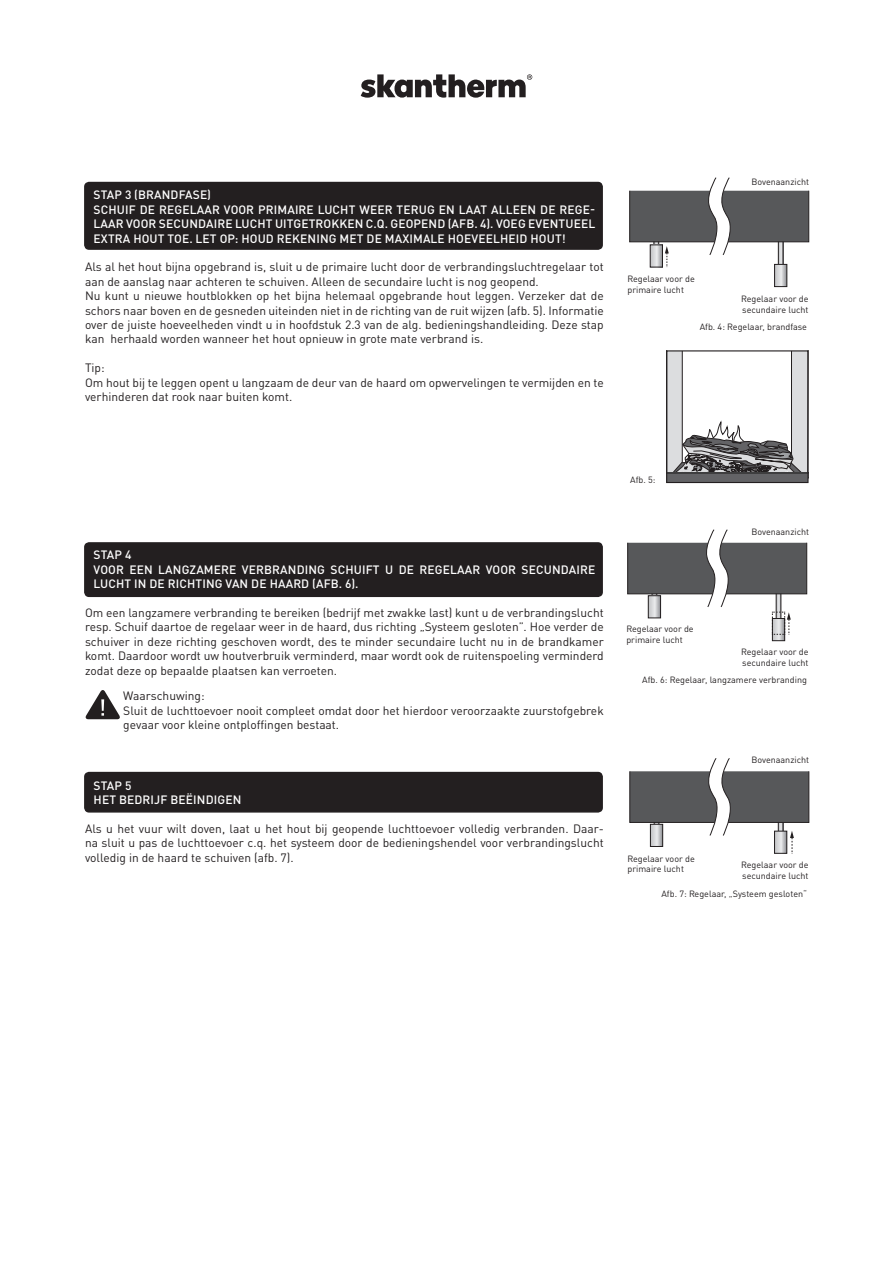
<style>
.page{position:relative;width:893px;height:1263px;background:#fff}
.page>*{position:absolute;margin:0;border:0;box-sizing:border-box;transform-origin:0 0}
.t1{font:12px/14.4px "DIN Pro";color:#231f20}
.t2{font:500 12px/14.4px "DIN Pro";letter-spacing:.01em;color:#fff}
.t3{font:9px/10.5px "DIN Pro";color:#231f20}
</style>
<div class="page">
<div style="left:85px;top:183px;width:517px;height:66px;background:#231f20;border-radius:4px"></div>
<div style="left:84px;top:182px;width:519px;height:68px;border:2px solid #231f20;border-radius:4px"></div>
<div style="left:85px;top:543px;width:517px;height:53px;background:#231f20;border-radius:4px"></div>
<div style="left:84px;top:542px;width:519px;height:55px;border:2px solid #231f20;border-radius:4px"></div>
<div style="left:85px;top:772px;width:517px;height:40px;background:#231f20;border-radius:4px"></div>
<div style="left:84px;top:772px;width:519px;height:40px;border:2px solid #231f20;border-radius:4px"></div>
<svg style="left:361px;top:74px;width:171px;height:24px"></svg>
<svg style="left:85px;top:690px;width:35px;height:30px"></svg>
<svg style="left:780px;top:242px;width:1px;height:22px"></svg>
<div style="left:778px;top:235px;width:5px;height:33px;border:1px solid #231f20"></div>
<svg style="left:776px;top:266px;width:9px;height:19px"></svg>
<div style="left:774px;top:264px;width:13px;height:23px;border:1px solid #231f20"></div>
<div style="left:653px;top:235px;width:6px;height:14px;border:1px solid #231f20"></div>
<svg style="left:652px;top:246px;width:9px;height:19px"></svg>
<div style="left:650px;top:244px;width:13px;height:23px;border:1px solid #231f20"></div>
<div style="left:629px;top:190px;width:180px;height:52px;background:#57585a;border:1px solid #231f20"></div>
<svg style="left:706px;top:177px;width:24px;height:78px"></svg>
<svg style="left:665px;top:246px;width:4px;height:21px"></svg>
<div style="left:652px;top:587px;width:5px;height:13px;border:1px solid #231f20"></div>
<svg style="left:650px;top:597px;width:9px;height:19px"></svg>
<div style="left:648px;top:595px;width:13px;height:23px;border:1px solid #231f20"></div>
<div style="left:776px;top:588px;width:5px;height:34px;background:#e1e2e4"></div>
<div style="left:776px;top:587px;width:5px;height:35px;border:1px solid #231f20"></div>
<div style="left:627px;top:542px;width:180px;height:52px;background:#57585a;border:1px solid #231f20"></div>
<svg style="left:704px;top:529px;width:24px;height:78px"></svg>
<svg style="left:771px;top:611px;width:20px;height:31px"></svg>
<div style="left:654px;top:816px;width:5px;height:12px;border:1px solid #231f20"></div>
<svg style="left:652px;top:826px;width:9px;height:19px"></svg>
<div style="left:650px;top:824px;width:13px;height:23px;border:1px solid #231f20"></div>
<div style="left:778px;top:816px;width:5px;height:19px;border:1px solid #231f20"></div>
<svg style="left:776px;top:833px;width:9px;height:19px"></svg>
<div style="left:774px;top:831px;width:13px;height:23px;border:1px solid #231f20"></div>
<div style="left:629px;top:771px;width:180px;height:52px;background:#57585a;border:1px solid #231f20"></div>
<svg style="left:707px;top:758px;width:24px;height:78px"></svg>
<svg style="left:790px;top:831px;width:4px;height:23px"></svg>
<svg style="left:668px;top:352px;width:138px;height:120px"></svg>
<div style="left:667px;top:472px;width:141px;height:10px;background:#3e3e3f"></div>
<div style="left:667px;top:474px;width:141px;height:8px;background:#636366"></div>
<div style="left:666px;top:350px;width:142px;height:133px;border:1px solid #231f20"></div>
<p class="t2" style="left:94px;top:186px;width:503px">STAP 3 (BRANDFASE)<br>SCHUIF DE REGELAAR VOOR PRIMAIRE LUCHT WEER TERUG EN LAAT ALLEEN DE REGE-LAAR VOOR SECUNDAIRE LUCHT UITGETROKKEN C.Q. GEOPEND (AFB. 4). VOEG EVENTUEEL EXTRA HOUT TOE. LET OP: HOUD REKENING MET DE MAXIMALE HOEVEELHEID HOUT!</p>
<p class="t1" style="left:85px;top:259px;width:520px">Als al het hout bijna opgebrand is, sluit u de primaire lucht door de verbrandingsluchtregelaar tot aan de aanslag naar achteren te schuiven. Alleen de secundaire lucht is nog geopend.<br>Nu kunt u nieuwe houtblokken op het bijna helemaal opgebrande hout leggen. Verzeker dat de schors naar boven en de gesneden uiteinden niet in de richting van de ruit wijzen (afb. 5). Informatie over de juiste hoeveelheden vindt u in hoofdstuk 2.3 van de alg. bedieningshandleiding. Deze stap kan herhaald worden wanneer het hout opnieuw in grote mate verbrand is.</p>
<p class="t1" style="left:85px;top:359px;width:520px">Tip:<br>Om hout bij te leggen opent u langzaam de deur van de haard om opwervelingen te vermijden en te verhinderen dat rook naar buiten komt.</p>
<p class="t3" style="left:627px;top:273px;width:69px">Regelaar voor de primaire lucht</p>
<p class="t3" style="left:751px;top:175px;width:59px">Bovenaanzicht</p>
<p class="t3" style="left:741px;top:293px;width:69px">Regelaar voor de secundaire lucht</p>
<p class="t3" style="left:700px;top:321px;width:109px">Afb. 4: Regelaar, brandfase</p>
<p class="t2" style="left:94px;top:546px;width:503px">STAP 4<br>VOOR EEN LANGZAMERE VERBRANDING SCHUIFT U DE REGELAAR VOOR SECUNDAIRE<br>LUCHT IN DE RICHTING VAN DE HAARD (AFB. 6).</p>
<p class="t1" style="left:85px;top:604px;width:520px;text-align:justify">Om een langzamere verbranding te bereiken (bedrijf met zwakke last) kunt u de verbrandingslucht resp. Schuif daartoe de regelaar weer in de haard, dus richting „Systeem gesloten”. Hoe verder de schuiver in deze richting geschoven wordt, des te minder secundaire lucht nu in de brandkamer komt. Daardoor wordt uw houtverbruik verminderd, maar wordt ook de ruitenspoeling verminderd zodat deze op bepaalde plaatsen kan verroeten.</p>
<p class="t1" style="left:123px;top:688px;width:482px">Waarschuwing:<br>Sluit de luchttoevoer nooit compleet omdat door het hierdoor veroorzaakte zuurstofgebrek gevaar voor kleine ontploffingen bestaat.</p>
<p class="t2" style="left:94px;top:777px;width:149px">STAP 5<br>HET BEDRIJF BEËINDIGEN</p>
<p class="t1" style="left:85px;top:820px;width:520px;text-align:justify">Als u het vuur wilt doven, laat u het hout bij geopende luchttoevoer volledig verbranden. Daar&shy;na sluit u pas de luchttoevoer c.q. het systeem door de bedieningshendel voor verbrandingslucht volledig in de haard te schuiven (afb. 7).</p>
<p class="t3" style="left:630px;top:474px;width:27px">Afb. 5:</p>
<p class="t3" style="left:626px;top:623px;width:69px">Regelaar voor de primaire lucht</p>
<p class="t3" style="left:751px;top:526px;width:59px">Bovenaanzicht</p>
<p class="t3" style="left:741px;top:646px;width:69px">Regelaar voor de secundaire lucht</p>
<p class="t3" style="left:642px;top:674px;width:166px">Afb. 6: Regelaar, langzamere verbranding</p>
<p class="t3" style="left:627px;top:852px;width:69px">Regelaar voor de primaire lucht</p>
<p class="t3" style="left:751px;top:753px;width:59px">Bovenaanzicht</p>
<p class="t3" style="left:741px;top:859px;width:69px">Regelaar voor de secundaire lucht</p>
<p class="t3" style="left:661px;top:887px;width:147px">Afb. 7: Regelaar, „Systeem gesloten“</p>
</div>
